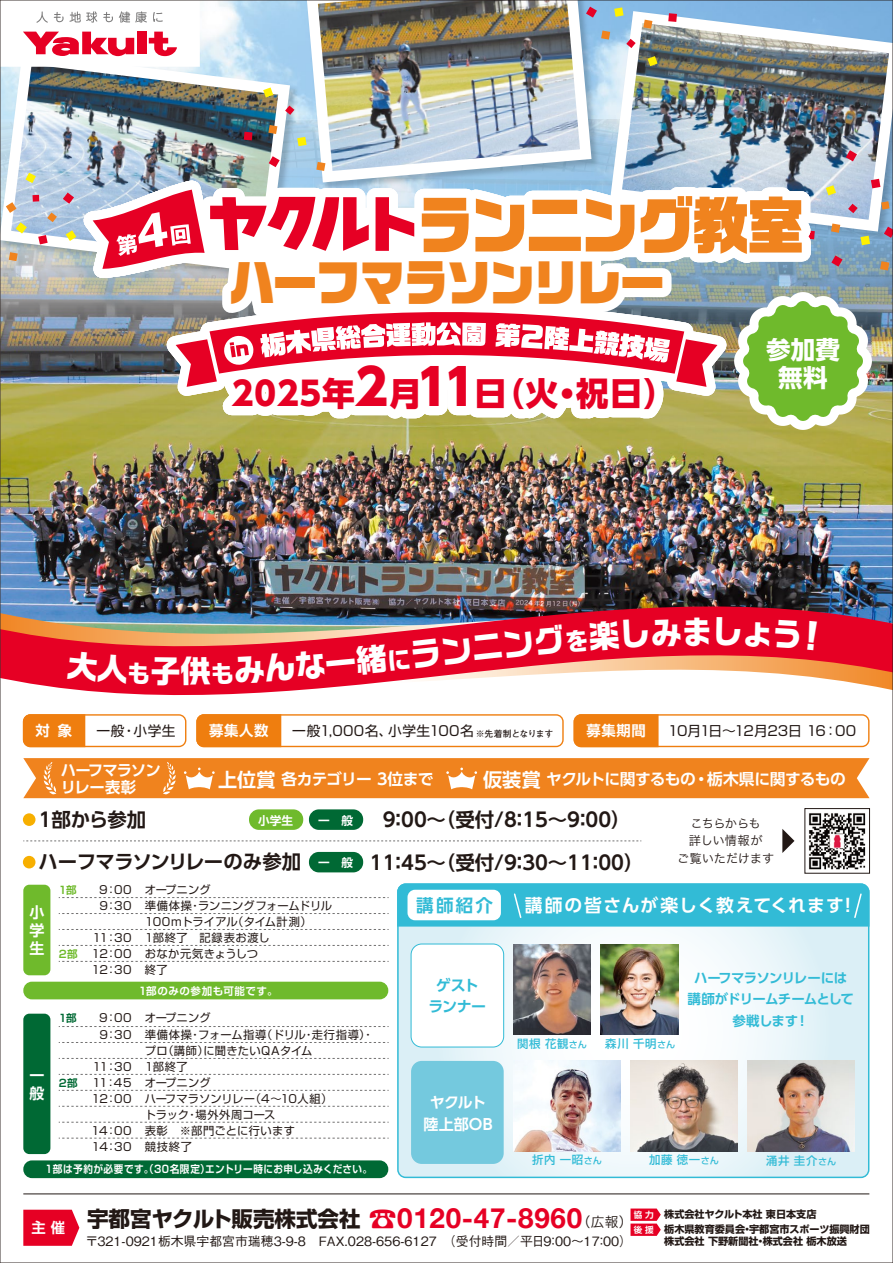
<style>
.page{position:relative;width:893px;height:1263px;background:#fff}
.page>*{position:absolute;margin:0;border:0;box-sizing:border-box;transform-origin:0 0}
.t1{font:61.8px "Ro G San Srf Std UB";letter-spacing:-.03em;color:#f0831e;scale:.92 1}
.t2{font:48.6px "Ro G San Srf Std UB";letter-spacing:-.03em;color:#f0831e;scale:.92 1}
.t3{font:800 32.7px "UD Shin Go Pro";letter-spacing:.03em;color:#e60024}
.t4{font:700 31.65px "Ro G San Srf Std";color:#fff}
.t5{font:700 24.6px/28px "UD Shin Go Pro";color:#fff;text-align:center}
.t6{font:700 21.45px "Shin Go Pro";color:#221815}
.t7{font:700 19.5px/42.6px "UD Shin Go Pro De";color:#221815}
.t8{font:700 17.85px "UD Shin Go Pro De";letter-spacing:.06em;color:#fff}
.t9{font:700 17.55px "UD Shin Go Pro De";color:#32bbd6}
.t10{font:700 15.75px "UD Shin Go Pro De";letter-spacing:-.04em;color:#fff}
.t11{font:700 15.3px/16.5px "UD Shin Go Pro De";letter-spacing:-.05em;color:#fff}
.t12{font:700 15px/18px "UD Shin Go Pro De";color:#fff;text-align:justify}
.t13{font:700 15px/21.6px "UD Shin Go Pro De";letter-spacing:-.05em;color:#32bbd6;text-align:center}
.t14{font:700 14.4px "UD Shin Go Pro De";letter-spacing:.045em;color:#fff}
.t15{font:13.8px "Shin Go Pro";letter-spacing:.02em;color:#221815}
.t16{font:13.8px "Shin Go Pro";letter-spacing:-.025em;color:#221815}
.t17{font:700 13.5px/21.6px "UD Shin Go Pro De";letter-spacing:-.05em;color:#32bbd6;text-align:center}
.t18{font:500 12.9px "Gothic BBB Pro";color:#221815}
.t19{font:12.3px/17.5px "Hira Kaku Std W3";letter-spacing:-.02em;color:#221815;text-align:center}
.t20{font:700 11.7px "UD Shin Go Pro De";color:#fff}
.t21{font:500 11.4px "Shin Go Pro";letter-spacing:.06em;color:#32bbd6}
.t22{font:11.25px/16px "Shin Go Pro";letter-spacing:.025em;color:#221815}
.t23{font:700 10.5px "Shin Go Pro De";letter-spacing:.045em;color:#fff;scale:.92 1}
.t24{font:700 10.5px "Shin Go Pro De";letter-spacing:.045em;color:#fff}
.t25{font:700 10.5px "Shin Go Pro De";color:#6fba2c}
.t26{font:700 10.5px "Shin Go Pro De";color:#006934}
.t27{font:700 10.05px/12.1px "Shin Go Pro";color:#221815}
.t28{font:700 8.55px "UD Shin Go Pro De";color:#fff}
.s1{font-size:49.65px}
.s2{font-size:24.15px}
.s3{font-size:19.05px}
.s4{color:#fff}
.s5{font-size:9.15px}
.s6{font-family:"Koz Go Pr 6 N";font-weight:400;font-size:27.75px;color:#e60024}
.s7{font-family:"Helvetica Neue";font-size:27.75px;color:#e60024}
.s8{font-family:"Hira Kaku Std W3";font-weight:400;font-size:13.65px}
</style>
<div class="page">
<img style="left:0;top:0;width:893px;height:1263px">
<svg style="left:0;top:572px;width:893px;height:358px"></svg>
<h1 class="t1" style="left:416px;top:179px;width:423px">ランニング教室</h1>
<h2 class="t2" style="left:229px;top:247px;width:475px">ハーフマラソンリレー</h2>
<h3 class="t3" style="left:232px;top:367px;width:446px">2025年<span class="s1">2</span>月<span class="s1">11</span>日（火・祝日）</h3>
<h3 class="t4" style="left:354px;top:639px;width:180px;rotate:-6deg">緒<span class="s2">に</span>ランニン</h3>
<h3 class="t5" style="left:766px;top:335px;width:75px">参加費無料</h3>
<p class="t14" style="left:36px;top:719px;width:38px">対象</p>
<p class="t15" style="left:96px;top:720px;width:81px">一般・小学生</p>
<p class="t14" style="left:209px;top:719px;width:61px">募集人数</p>
<p class="t15" style="left:292px;top:720px;width:263px">一般1,000名、小学生100名 <sub>※先着制となります</sub></p>
<p class="t14" style="left:586px;top:719px;width:61px">募集期間</p>
<p class="t16" style="left:668px;top:720px;width:190px">10月1日～12月23日 16：00</p>
<h3 class="t11" style="left:61px;top:761px;width:102px">ハーフマラソンリレー表彰</h3>
<h3 class="t10" style="left:218px;top:766px;width:217px"><span class="s3">上位賞</span>各カテゴリー 3位まで</h3>
<h3 class="t10" style="left:483px;top:766px;width:364px"><span class="s3">仮装賞</span>ヤクルトに関するもの・栃木県に関するもの</h3>
<h3 class="t7" style="left:39px;top:797px;width:109px">1部から参加</h3>
<p class="t20" style="left:258px;top:810px;width:36px">小学生</p>
<h3 class="t7" style="left:39px;top:798px;width:606px;text-indent:279px"><sup>一　般</sup> <span class="s4">0</span>9：00～（受付/8：15～9：00）ハーフマラソンリレーのみ参加 <sup>一　般</sup> 11：45～（受付/9：30～11：00）</h3>
<p class="t19" style="left:677px;top:814px;width:99px">こちらからも<br>詳しい情報が<br>ご覧いただけます</p>
<h3 class="t12" style="left:29px;top:902px;width:16px">小学生</h3>
<p class="t25" style="left:59px;top:881px;width:19px">1部</p>
<p class="t25" style="left:59px;top:945px;width:21px">2部</p>
<p class="t26" style="left:59px;top:1010px;width:19px">1部</p>
<h3 class="t12" style="left:29px;top:1065px;width:16px">一般</h3>
<p class="t26" style="left:59px;top:1074px;width:21px">2部</p>
<p class="t22" style="left:99px;top:880px;width:34px">9：00<br>9：30</p>
<p class="t22" style="left:91px;top:928px;width:42px;text-align:justify">11：30<br>12：00<br>12：30</p>
<p class="t22" style="left:99px;top:1009px;width:34px">9：00<br>9：30</p>
<p class="t22" style="left:91px;top:1057px;width:42px;text-align:justify">11：30<br>11：45<br>12：00</p>
<p class="t22" style="left:91px;top:1121px;width:42px">14：00<br>14：30</p>
<p class="t22" style="left:145px;top:880px;width:189px">オープニング<br>準備体操・ランニングフォームドリル<br>100ｍトライアル（タイム計測）<br>1部終了　記録表お渡し<br>おなか元気きょうしつ<br>終了</p>
<p class="t24" style="left:139px;top:982px;width:141px">1部のみの参加も可能です。</p>
<p class="t22" style="left:145px;top:1009px;width:230px">オープニング<br>準備体操・フォーム指導（ドリル・走行指導）・プロ（講師）に聞きたいQAタイム<br>1部終了<br>オープニング<br>ハーフマラソンリレー（4～10人組）<br>トラック・場外外周コース<br>表彰　※部門ごとに行います<br>競技終了</p>
<p class="t23" style="left:44px;top:1161px;width:358px">１部は予約が必要です。（30名限定）エントリー時にお申し込みください。</p>
<h3 class="t9" style="left:416px;top:891px;width:78px">講師紹介</h3>
<h3 class="t8" style="left:525px;top:891px;width:327px">講師の皆さんが楽しく教えてくれます!</h3>
<h3 class="t13" style="left:428px;top:974px;width:59px">ゲストランナー</h3>
<h3 class="t12" style="left:423px;top:1091px;width:71px;line-height:21.6px;text-align:center">ヤクルト陸上部OB</h3>
<p class="t21" style="left:517px;top:1034px;width:71px">関根 花観<span class="s5">さん</span></p>
<p class="t21" style="left:605px;top:1034px;width:72px">森川 千明<span class="s5">さん</span></p>
<p class="t17" style="left:687px;top:966px;width:168px">ハーフマラソンリレーには講師がドリームチームとして参戦します！</p>
<p class="t21" style="left:532px;top:1150px;width:71px">折内 一昭<span class="s5">さん</span></p>
<p class="t21" style="left:649px;top:1150px;width:71px">加藤 徳一<span class="s5">さん</span></p>
<p class="t21" style="left:766px;top:1151px;width:72px">涌井 圭介<span class="s5">さん</span></p>
<p class="t14" style="left:32px;top:1216px;width:35px">主 催</p>
<h3 class="t6" style="left:87px;top:1202px;width:568px">宇都宮ヤクルト販売株式会社 <span class="s6">☎</span><span class="s7">0120-47-8960</span><span class="s8">（広報）</span><sub>後</sub> <sub>援</sub></h3>
<p class="t18" style="left:86px;top:1231px;width:548px">〒321-0921栃木県宇都宮市瑞穂3-9-8　FAX.028-656-6127　（受付時間／平日9：00～17：00）</p>
<p class="t28" style="left:634px;top:1207px;width:22px">協 力</p>
<p class="t27" style="left:664px;top:1207px;width:154px">株式会社ヤクルト本社 東日本支店</p>
<p class="t27" style="left:664px;top:1222px;width:207px">栃木県教育委員会・宇都宮市スポーツ振興財団株式会社 下野新聞社・株式会社 栃木放送</p>
</div>
